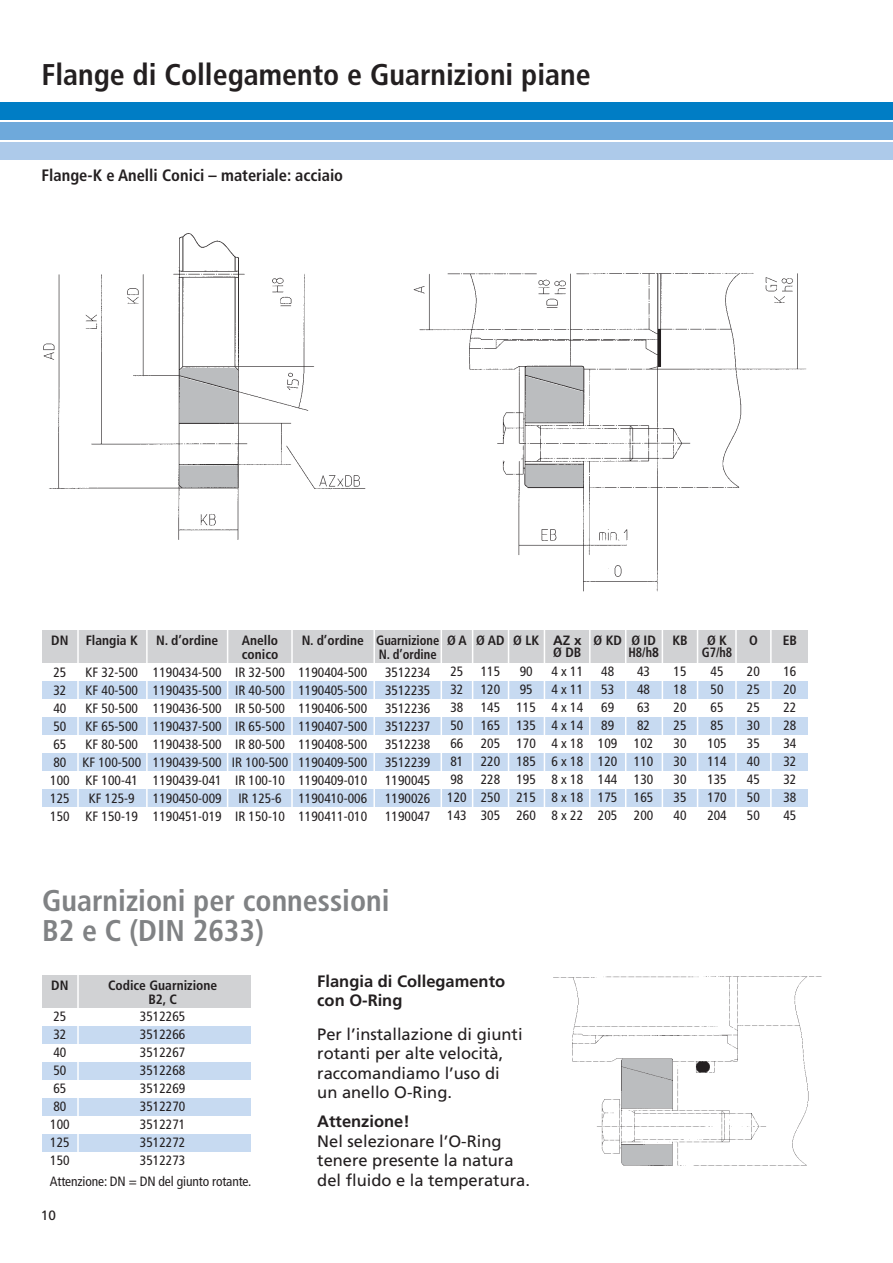
<style>
.page{position:relative;width:893px;height:1263px;background:#fff}
.page>*{position:absolute;margin:0;border:0;box-sizing:border-box;transform-origin:0 0}
.t1{font:700 condensed 30px/30px "Frutiger";color:#808284}
.t2{font:700 condensed 30px "Frutiger";color:#231f20}
.t3{font:16.5px/19.5px "Frutiger";color:#231f20}
.t4{font:700 16.5px/19.5px "Frutiger";color:#231f20}
.t5{font:700 condensed 16.5px "Frutiger";color:#231f20}
.t6{font:condensed 13.5px/18px "Frutiger";color:#231f20;text-align:justify}
.t7{font:700 condensed 13.5px/12.5px "Frutiger";color:#231f20}
.t8{font:700 condensed 13.5px/13.4px "Frutiger";color:#231f20;scale:.93 1}
.t9{font:700 13.5px "Frutiger";color:#231f20}
.t10{font:13.5px "Frutiger";color:#231f20}
.s1{font-stretch:normal}
</style>
<div class="page">
<div style="left:0;top:102px;width:892px;height:18px;background:#007dc5"></div>
<div style="left:0;top:122px;width:892px;height:18px;background:#6ea9db"></div>
<div style="left:0;top:142px;width:892px;height:18px;background:#adcaea"></div>
<div style="left:42px;top:630px;width:766px;height:33px;background:#d1d2d4"></div>
<div style="left:42px;top:681px;width:766px;height:18px;background:#c7daf1"></div>
<div style="left:42px;top:717px;width:766px;height:18px;background:#c7daf1"></div>
<div style="left:42px;top:753px;width:766px;height:18px;background:#c7daf1"></div>
<div style="left:42px;top:789px;width:766px;height:18px;background:#c7daf1"></div>
<hr style="left:77px;top:613px;width:2px;height:225px;background:#fff">
<hr style="left:146px;top:613px;width:2px;height:225px;background:#fff">
<hr style="left:227px;top:613px;width:1px;height:225px;background:#fff">
<hr style="left:291px;top:613px;width:2px;height:225px;background:#fff">
<hr style="left:373px;top:613px;width:2px;height:225px;background:#fff">
<hr style="left:440px;top:613px;width:2px;height:225px;background:#fff">
<hr style="left:472px;top:613px;width:1px;height:225px;background:#fff">
<hr style="left:508px;top:613px;width:1px;height:225px;background:#fff">
<hr style="left:544px;top:613px;width:1px;height:225px;background:#fff">
<hr style="left:589px;top:613px;width:1px;height:225px;background:#fff">
<hr style="left:625px;top:613px;width:1px;height:225px;background:#fff">
<hr style="left:662px;top:613px;width:1px;height:225px;background:#fff">
<hr style="left:697px;top:613px;width:1px;height:225px;background:#fff">
<hr style="left:735px;top:613px;width:2px;height:225px;background:#fff">
<hr style="left:770px;top:613px;width:1px;height:225px;background:#fff">
<div style="left:42px;top:975px;width:208px;height:33px;background:#d1d2d4"></div>
<div style="left:42px;top:1026px;width:208px;height:18px;background:#c7daf1"></div>
<div style="left:42px;top:1062px;width:208px;height:18px;background:#c7daf1"></div>
<div style="left:42px;top:1098px;width:208px;height:18px;background:#c7daf1"></div>
<div style="left:42px;top:1134px;width:208px;height:18px;background:#c7daf1"></div>
<hr style="left:77px;top:957px;width:2px;height:255px;background:#fff">
<img style="left:43px;top:233px;width:763px;height:359px">
<img style="left:553px;top:976px;width:269px;height:190px">
<h1 class="t2" style="left:41px;top:63px;width:551px">Flange di Collegamento e Guarnizioni piane</h1>
<p class="t5" style="left:42px;top:168px;width:303px">Flange-K e Anelli Conici – materiale: acciaio</p>
<p class="t7" style="left:51px;top:636px;width:19px">DN</p>
<p class="t6" style="left:50px;top:664px;width:21px;text-align:left">25<br>32<br>40<br>50<br>65<br>80<br>100<br>125<br>150</p>
<p class="t7" style="left:86px;top:636px;width:54px">Flangia K</p>
<p class="t6" style="left:82px;top:664px;width:60px;text-align:center">KF 32-500<br>KF 40-500<br>KF 50-500<br>KF 65-500<br>KF 80-500<br>KF 100-500<br>KF 100-41<br>KF 125-9<br>KF 150-19</p>
<p class="t7" style="left:156px;top:636px;width:64px">N. d’ordine</p>
<p class="t6" style="left:153px;top:664px;width:70px">1190434-500<br>1190435-500<br>1190436-500<br>1190437-500<br>1190438-500<br>1190439-500<br>1190439-041<br>1190450-009<br>1190451-019</p>
<p class="t7" style="left:242px;top:635px;width:38px;line-height:13.4px">Anello conico</p>
<p class="t6" style="left:232px;top:664px;width:58px;text-align:center">IR 32-500<br>IR 40-500<br>IR 50-500<br>IR 65-500<br>IR 80-500<br>IR 100-500<br>IR 100-10<br>IR 125-6<br>IR 150-10</p>
<p class="t7" style="left:302px;top:636px;width:64px">N. d’ordine</p>
<p class="t6" style="left:298px;top:664px;width:70px">1190404-500<br>1190405-500<br>1190406-500<br>1190407-500<br>1190408-500<br>1190409-500<br>1190409-010<br>1190410-006<br>1190411-010</p>
<p class="t8" style="left:376px;top:635px;width:69px">Guarnizione<br>N. d’ordine</p>
<p class="t6" style="left:385px;top:664px;width:47px">3512234<br>3512235<br>3512236<br>3512237<br>3512238<br>3512239<br>1190045<br>1190026<br>1190047</p>
<p class="t7" style="left:447px;top:635px;width:21px">Ø A</p>
<p class="t6" style="left:447px;top:664px;width:21px;text-align:left">25<br>32<br>38<br>50<br>66<br>81<br>98<br>120<br>143</p>
<p class="t7" style="left:476px;top:635px;width:30px">Ø AD</p>
<p class="t6" style="left:481px;top:664px;width:21px">115<br>120<br>145<br>165<br>205<br>220<br>228<br>250<br>305</p>
<p class="t7" style="left:513px;top:635px;width:27px">Ø LK</p>
<p class="t6" style="left:516px;top:664px;width:21px;text-align:left">90<br>95<br>115<br>135<br>170<br>185<br>195<br>215<br>260</p>
<p class="t9" style="left:553px;top:635px;width:30px">AZ x</p>
<p class="t7" style="left:553px;top:648px;width:30px">Ø DB</p>
<p class="t6" style="left:551px;top:664px;width:33px">4 x 11<br>4 x 11<br>4 x 14<br>4 x 14<br>4 x 18<br>6 x 18<br>8 x 18<br>8 x 18<br>8 x 22</p>
<p class="t7" style="left:628px;top:635px;width:32px">Ø ID<br>H8/h<span class="s1">8</span></p>
<p class="t6" style="left:634px;top:664px;width:21px;text-align:left">43<br>48<br>63<br>82<br>102<br>110<br>130<br>165<br>200</p>
<p class="t7" style="left:593px;top:635px;width:30px">Ø KD</p>
<p class="t6" style="left:598px;top:664px;width:21px;text-align:left">48<br>53<br>69<br>89<br>109<br>120<br>144<br>175<br>205</p>
<p class="t7" style="left:672px;top:635px;width:17px">KB</p>
<p class="t6" style="left:673px;top:664px;width:14px">15<br>18<br>20<br>25<br>30<br>30<br>30<br>35<br>40</p>
<p class="t7" style="left:702px;top:635px;width:32px;text-align:center">Ø K<br>G7/h8</p>
<p class="t6" style="left:707px;top:664px;width:21px;text-align:left">45<br>50<br>65<br>85<br>105<br>114<br>135<br>170<br>204</p>
<p class="t7" style="left:749px;top:635px;width:10px">O</p>
<p class="t6" style="left:747px;top:664px;width:14px">20<br>25<br>25<br>30<br>35<br>40<br>45<br>50<br>50</p>
<p class="t7" style="left:783px;top:635px;width:16px">EB</p>
<p class="t6" style="left:783px;top:664px;width:14px">16<br>20<br>22<br>28<br>34<br>32<br>32<br>38<br>45</p>
<h1 class="t1" style="left:42px;top:888px;width:349px">Guarnizioni per connessioni<br>B2 e C (DIN 2633)</h1>
<p class="t4" style="left:317px;top:973px;width:189px">Flangia di Collegamento con O-Ring</p>
<p class="t3" style="left:317px;top:1026px;width:207px">Per l’installazione di giunti rotanti per alte velocità, raccomandiamo l’uso di un anello O-Ring.</p>
<p class="t4" style="left:317px;top:1113px;width:94px">Attenzione!</p>
<p class="t3" style="left:317px;top:1133px;width:214px">Nel selezionare l’O-Ring tenere presente la natura del fluido e la temperatura.</p>
<p class="t7" style="left:108px;top:980px;width:111px;line-height:13.5px;text-align:center">Codice Guarnizione<br>B2, C</p>
<p class="t6" style="left:140px;top:1009px;width:47px">3512265<br>3512266<br>3512267<br>3512268<br>3512269<br>3512270<br>3512271<br>3512272<br>3512273</p>
<p class="t7" style="left:51px;top:980px;width:19px">DN</p>
<p class="t6" style="left:50px;top:1009px;width:21px;text-align:left">25<br>32<br>40<br>50<br>65<br>80<br>100<br>125<br>150</p>
<p class="t6" style="left:50px;top:1173px;width:203px">Attenzione: DN = DN del giunto rotante.</p>
<p class="t10" style="left:41px;top:1210px;width:17px">10</p>
</div>
